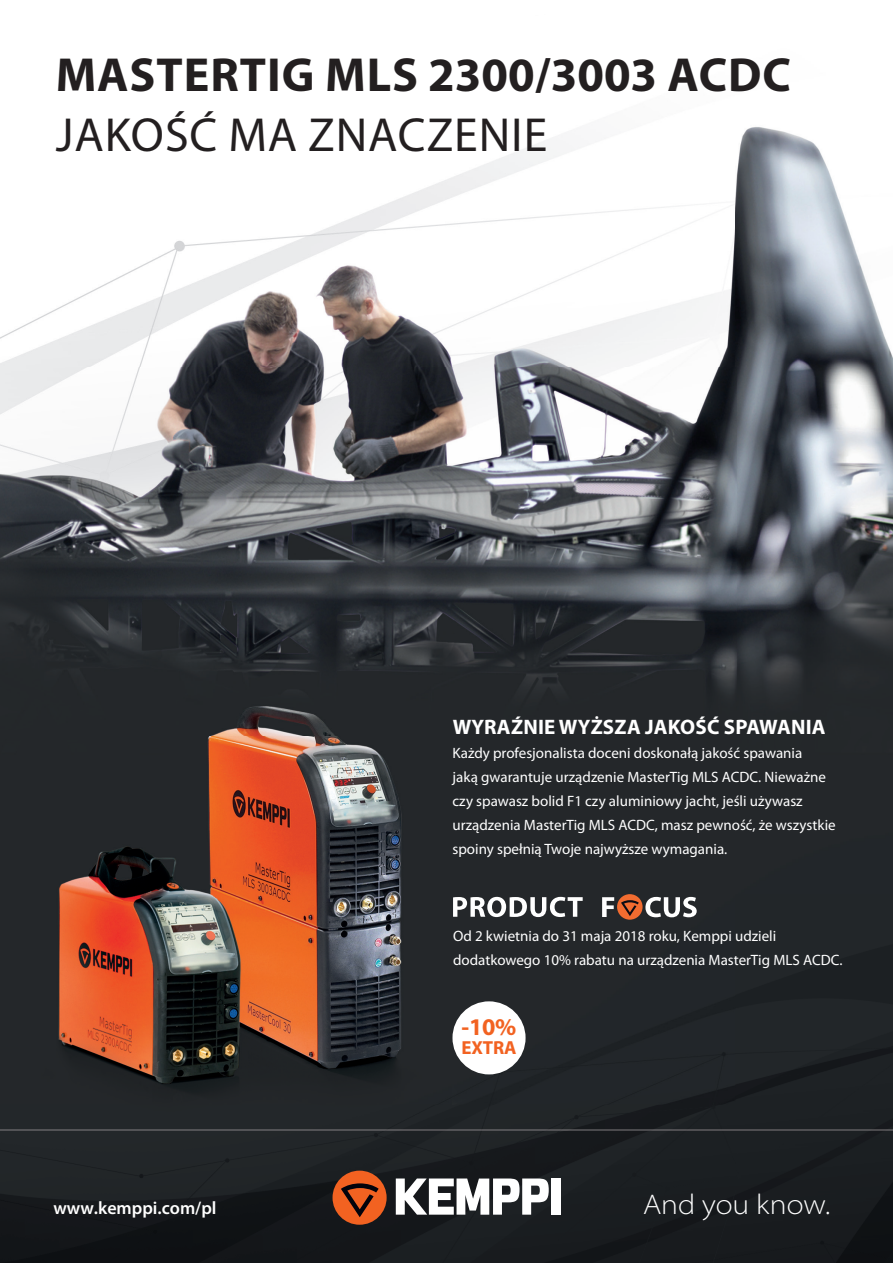
<style>
.page{position:relative;width:893px;height:1263px;background:#fff}
.page>*{position:absolute;margin:0;border:0;box-sizing:border-box;transform-origin:0 0}
.t1{font:700 48px "Myriad Pro";letter-spacing:.02em;color:#231f20}
.t2{font:48px "Myriad Pro";letter-spacing:.02em;color:#231f20}
.t3{font:300 semi-expanded 28.5px "Myriad Pro";color:#fff}
.t4{font:700 24px "Myriad Pro";color:#f26221}
.t5{font:700 21px "Myriad Pro";letter-spacing:.01em;color:#fff}
.t6{font:700 18.9px "Myriad Pro";letter-spacing:-.005em;color:#f26221}
.t7{font:600 18px "Myriad Pro";color:#fff}
.t8{font:15px/24px "Myriad Pro";color:#fff}
</style>
<div class="page">
<img style="left:0;top:127px;width:893px;height:1136px">
<div style="left:333px;top:1170px;width:54px;height:55px;background:#f26221;border-radius:50%"></div>
<svg style="left:341px;top:1183px;width:38px;height:34px"></svg>
<div style="left:551px;top:1178px;width:9px;height:37px;background:#fff"></div>
<svg style="left:396px;top:1178px;width:153px;height:37px"></svg>
<hr style="left:0;top:1129px;width:893px;height:2px;background:#525255">
<div style="left:452px;top:1001px;width:74px;height:73px;background:#fff;border-radius:50%"></div>
<svg style="left:617px;top:894px;width:26px;height:26px"></svg>
<svg style="left:621px;top:900px;width:18px;height:16px"></svg>
<svg style="left:602px;top:897px;width:12px;height:20px"></svg>
<svg style="left:645px;top:897px;width:52px;height:20px"></svg>
<svg style="left:453px;top:897px;width:130px;height:20px"></svg>
<h1 class="t1" style="left:56px;top:44px;width:737px">MASTERTIG MLS 2300/3003 ACDC</h1>
<h1 class="t2" style="left:56px;top:106px;width:493px">JAKOŚĆ MA ZNACZENIE</h1>
<h3 class="t5" style="left:453px;top:714px;width:374px">WYRAŹNIE WYŻSZA JAKOŚĆ SPAWANIA</h3>
<p class="t8" style="left:452px;top:741px;width:385px">Każdy profesjonalista doceni doskonałą jakość spawania<br>jaką gwarantuje urządzenie MasterTig MLS ACDC. Nieważne czy spawasz bolid F1 czy aluminiowy jacht, jeśli używasz urządzenia MasterTig MLS ACDC, masz pewność, że wszystkie spoiny spełnią Twoje najwyższe wymagania.</p>
<p class="t8" style="left:453px;top:924px;width:391px">Od 2 kwietnia do 31 maja 2018 roku, Kemppi udzieli dodatkowego 10% rabatu na urządzenia MasterTig MLS ACDC.</p>
<p class="t7" style="left:53px;top:1196px;width:165px">www.kemppi.com/pl</p>
<h3 class="t4" style="left:462px;top:1011px;width:56px">-10%</h3>
<p class="t6" style="left:461px;top:1035px;width:57px">EXTRA</p>
<h2 class="t3" style="left:643px;top:1188px;width:188px">And you know.</h2>
</div>
